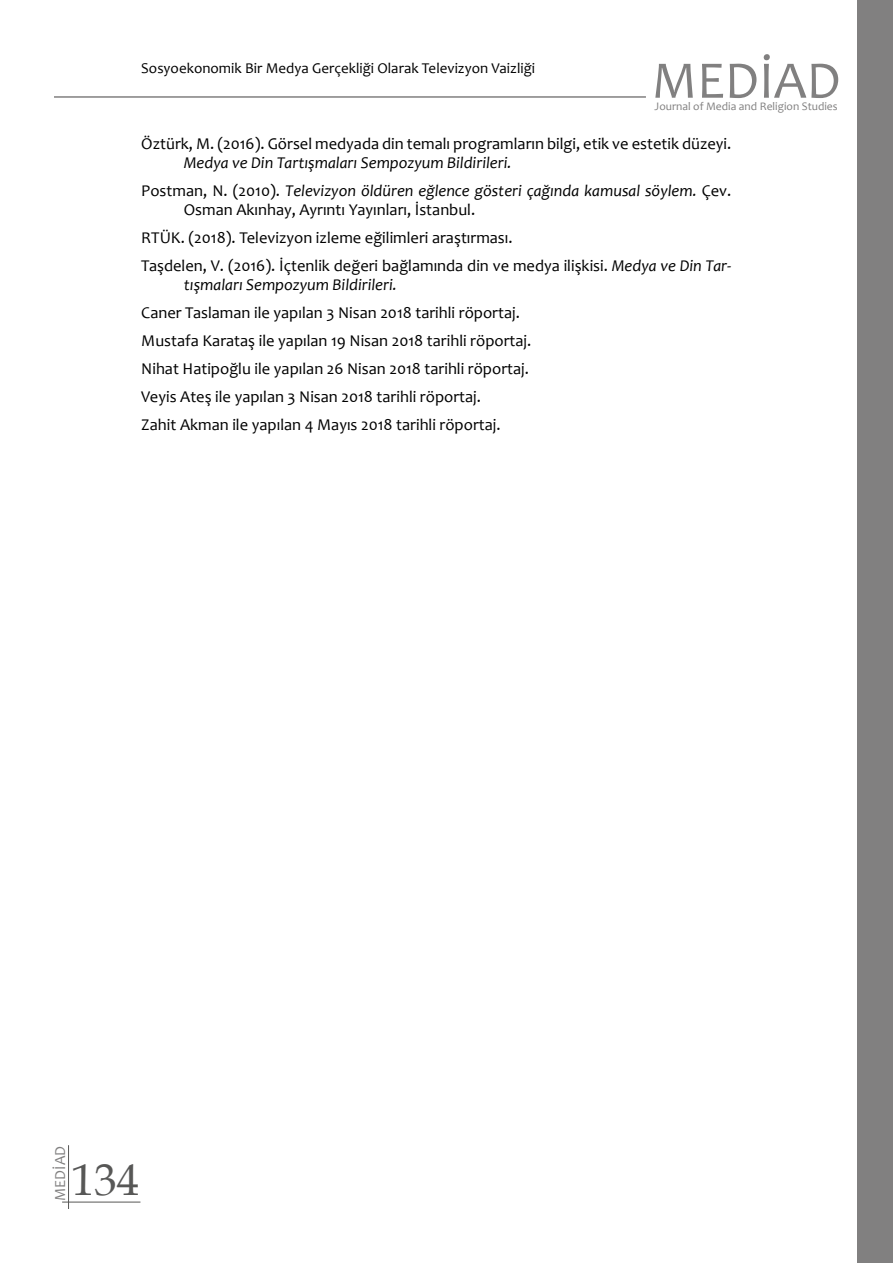
<style>
.page{position:relative;width:893px;height:1263px;background:#fff}
.page>*{position:absolute;margin:0;border:0;box-sizing:border-box;transform-origin:0 0}
.t1{font:53.25px "Candara";color:#818080}
.t2{font:45px "Book Antiqua";color:#575756}
.t3{font:16.5px/27.9px "Candara";color:#000}
.t4{font:italic 16.5px/27.9px "Candara";color:#000}
.t5{font:15.45px "Candara";color:#818080}
.t6{font:15px "Candara";color:#000}
.t7{font:11.55px "Candara";color:#818080}
.s1{font-style:normal}
.s2{font-style:italic}
</style>
<div class="page">
<hr style="left:68px;top:1145px;width:1px;height:64px;background:#575756">
<hr style="left:62px;top:1202px;width:78px;height:1px;background:#575756">
<hr style="left:54px;top:96px;width:592px;height:2px;background:#818080">
<div style="left:858px;top:0;width:35px;height:1263px;background:#818080"></div>
<p class="t6" style="left:141px;top:58px;width:395px">Sosyoekonomik Bir Medya Gerçekliği Olarak Televizyon Vaizliği</p>
<h1 class="t1" style="left:652px;top:47px;width:191px">MEDİAD</h1>
<p class="t7" style="left:655px;top:99px;width:185px">Journal of Media and Religion Studies</p>
<p class="t3" style="left:141px;top:130px;width:592px">Öztürk, M. (2016). Görsel medyada din temalı programların bilgi, etik ve estetik düzeyi.</p>
<p class="t4" style="left:141px;top:149px;width:592px;text-indent:43px">Medya ve Din Tartışmaları Sempozyum Bildirileri.<br><span class="s1">Postman, N. (2010).</span> Televizyon öldüren eğlence gösteri çağında kamusal söylem. <span class="s1">Çev.</span></p>
<p class="t3" style="left:141px;top:196px;width:592px;text-indent:43px">Osman Akınhay, Ayrıntı Yayınları, İstanbul.<br>RTÜK. (2018). Televizyon izleme eğilimleri araştırması.<br>Taşdelen, V. (2016). İçtenlik değeri bağlamında din ve medya ilişkisi. <span class="s2">Medya ve Din Tar-</span></p>
<p class="t4" style="left:184px;top:271px;width:215px">tışmaları Sempozyum Bildirileri.</p>
<p class="t3" style="left:141px;top:299px;width:392px">Caner Taslaman ile yapılan 3 Nisan 2018 tarihli röportaj.<br>Mustafa Karataş ile yapılan 19 Nisan 2018 tarihli röportaj.<br>Nihat Hatipoğlu ile yapılan 26 Nisan 2018 tarihli röportaj.<br>Veyis Ateş ile yapılan 3 Nisan 2018 tarihli röportaj.<br>Zahit Akman ile yapılan 4 Mayıs 2018 tarihli röportaj.</p>
<p class="t5" style="left:50px;top:1201px;width:56px;rotate:-90deg">MEDİAD</p>
<h2 class="t2" style="left:72px;top:1148px;width:69px">134</h2>
</div>
